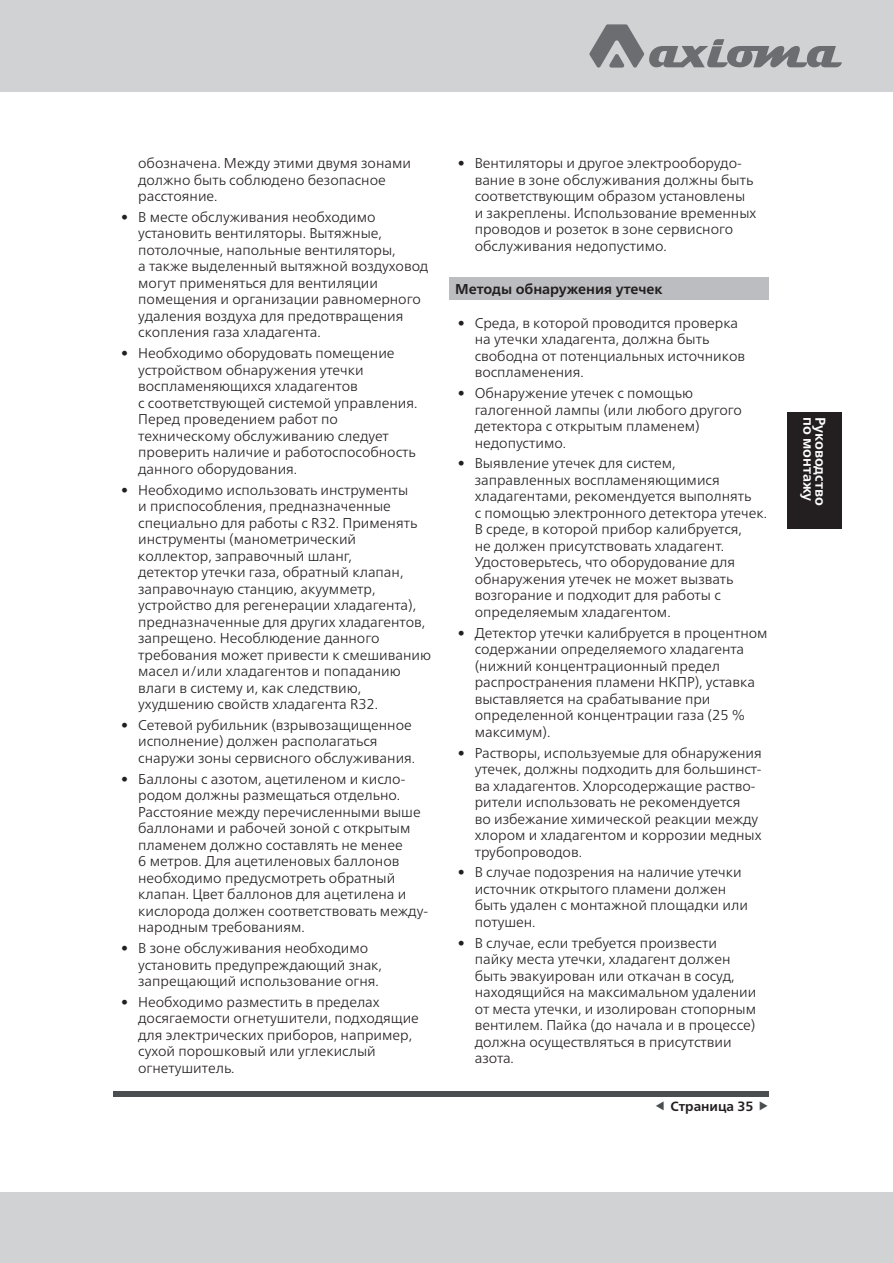
<style>
.page{position:relative;width:893px;height:1263px;background:#fff}
.page>*{position:absolute;margin:0;border:0;box-sizing:border-box;transform-origin:0 0}
.t1{font:300 14.25px/16.5px "Frutiger Neue LTW1 G";color:#231f20}
.t2{font:700 14.25px "Frutiger Neue LTW1 G";color:#231f20}
.t3{font:700 14.25px "Frutiger Neue LTW1 G";color:#fff}
.t4{font:700 13.5px "Frutiger Neue LTW1 G";color:#231f20}
</style>
<div class="page">
<div style="left:113px;top:1092px;width:656px;height:5px;background:#4a4e50"></div>
<div style="left:788px;top:412px;width:54px;height:117px;background:#231f20"></div>
<div style="left:0;top:1192px;width:893px;height:71px;background:#d1d2d4"></div>
<div style="left:0;top:0;width:893px;height:92px;background:#d1d2d4"></div>
<svg style="left:589px;top:24px;width:253px;height:44px"></svg>
<div style="left:449px;top:277px;width:320px;height:23px;background:#bcbdc0"></div>
<p class="t1" style="left:138px;top:155px;width:274px">обозначена. Между этими двумя зонами должно быть соблюдено безопасное расстояние.</p>
<p class="t1" style="left:138px;top:209px;width:292px;text-indent:-17px">• В месте обслуживания необходимо установить вентиляторы. Вытяжные, потолочные, напольные вентиляторы,<br>а также выделенный вытяжной воздуховод могут применяться для вентиляции помещения и организации равномерного удаления воздуха для предотвращения скопления газа хладагента.</p>
<p class="t1" style="left:138px;top:345px;width:281px;text-indent:-17px">• Необходимо оборудовать помещение устройством обнаружения утечки воспламеняющихся хладагентов<br>с соответствующей системой управления.<br>Перед проведением работ по техническому обслуживанию следует проверить наличие и работоспособность данного оборудования.</p>
<p class="t1" style="left:138px;top:481px;width:294px;text-indent:-17px">• Необходимо использовать инструменты<br>и приспособления, предназначенные специально для работы с R32. Применять инструменты (манометрический коллектор, заправочный шланг,<br>детектор утечки газа, обратный клапан, заправочнаую станцию, акуумметр, устройство для регенерации хладагента), предназначенные для других хладагентов, запрещено. Несоблюдение данного требования может привести к смешиванию масел и/или хладагентов и попаданию влаги в систему и, как следствию, ухудшению свойств хладагента R32.</p>
<p class="t1" style="left:138px;top:716px;width:279px;text-indent:-17px">• Сетевой рубильник (взрывозащищенное исполнение) должен располагаться снаружи зоны сервисного обслуживания.</p>
<p class="t1" style="left:138px;top:770px;width:291px;text-indent:-17px">• Баллоны с азотом, ацетиленом и кисло&shy;родом должны размещаться отдельно.<br>Расстояние между перечисленными выше баллонами и рабочей зоной с открытым пламенем должно составлять не менее<br>6 метров. Для ацетиленовых баллонов необходимо предусмотреть обратный клапан. Цвет баллонов для ацетилена и кислорода должен соответствовать между&shy;народным требованиям.</p>
<p class="t1" style="left:138px;top:940px;width:245px;text-indent:-17px">• В зоне обслуживания необходимо установить предупреждающий знак, запрещающий использование огня.</p>
<p class="t1" style="left:138px;top:993px;width:282px;text-indent:-17px">• Необходимо разместить в пределах досягаемости огнетушители, подходящие для электрических приборов, например, сухой порошковый или углекислый огнетушитель.</p>
<p class="t1" style="left:475px;top:155px;width:283px;text-indent:-17px">• Вентиляторы и другое электрооборудо&shy;вание в зоне обслуживания должны быть соответствующим образом установлены и закреплены. Использование временных проводов и розеток в зоне сервисного обслуживания недопустимо.</p>
<p class="t2" style="left:455px;top:281px;width:209px">Методы обнаружения утечек</p>
<p class="t1" style="left:475px;top:314px;width:272px;text-indent:-17px">• Среда, в которой проводится проверка на утечки хладагента, должна быть свободна от потенциальных источников воспламенения.</p>
<p class="t1" style="left:475px;top:385px;width:269px;text-indent:-17px">• Обнаружение утечек с помощью галогенной лампы (или любого другого детектора с открытым пламенем) недопустимо.</p>
<p class="t1" style="left:475px;top:455px;width:294px;text-indent:-17px">• Выявление утечек для систем, заправленных воспламеняющимися хладагентами, рекомендуется выполнять<br>с помощью электронного детектора утечек.<br>В среде, в которой прибор калибруется,<br>не должен присутствовать хладагент.<br>Удостоверьтесь, что оборудование для обнаружения утечек не может вызвать возгорание и подходит для работы с определяемым хладагентом.</p>
<p class="t1" style="left:475px;top:624px;width:294px;text-indent:-17px">• Детектор утечки калибруется в процентном содержании определяемого хладагента (нижний концентрационный предел распространения пламени НКПР), уставка выставляется на срабатывание при определенной концентрации газа (25 % максимум).</p>
<p class="t1" style="left:475px;top:744px;width:289px;text-indent:-17px">• Растворы, используемые для обнаружения утечек, должны подходить для большинст&shy;ва хладагентов. Хлорсодержащие раство&shy;рители использовать не рекомендуется<br>во избежание химической реакции между хлором и хладагентом и коррозии медных трубопроводов.</p>
<p class="t1" style="left:475px;top:864px;width:275px;text-indent:-17px">• В случае подозрения на наличие утечки источник открытого пламени должен быть удален с монтажной площадки или потушен.</p>
<p class="t1" style="left:475px;top:934px;width:283px;text-indent:-17px">• В случае, если требуется произвести пайку места утечки, хладагент должен быть эвакуирован или откачан в сосуд, находящийся на максимальном удалении от места утечки, и изолирован стопорным вентилем. Пайка (до начала и в процессе) должна осуществляться в присутствии азота.</p>
<p class="t4" style="left:670px;top:1098px;width:85px">Страница 35</p>
<p class="t3" style="left:817px;top:417px;width:86px;rotate:90deg">по монтажу</p>
<p class="t3" style="left:829px;top:417px;width:90px;rotate:90deg">Руководство</p>
</div>
